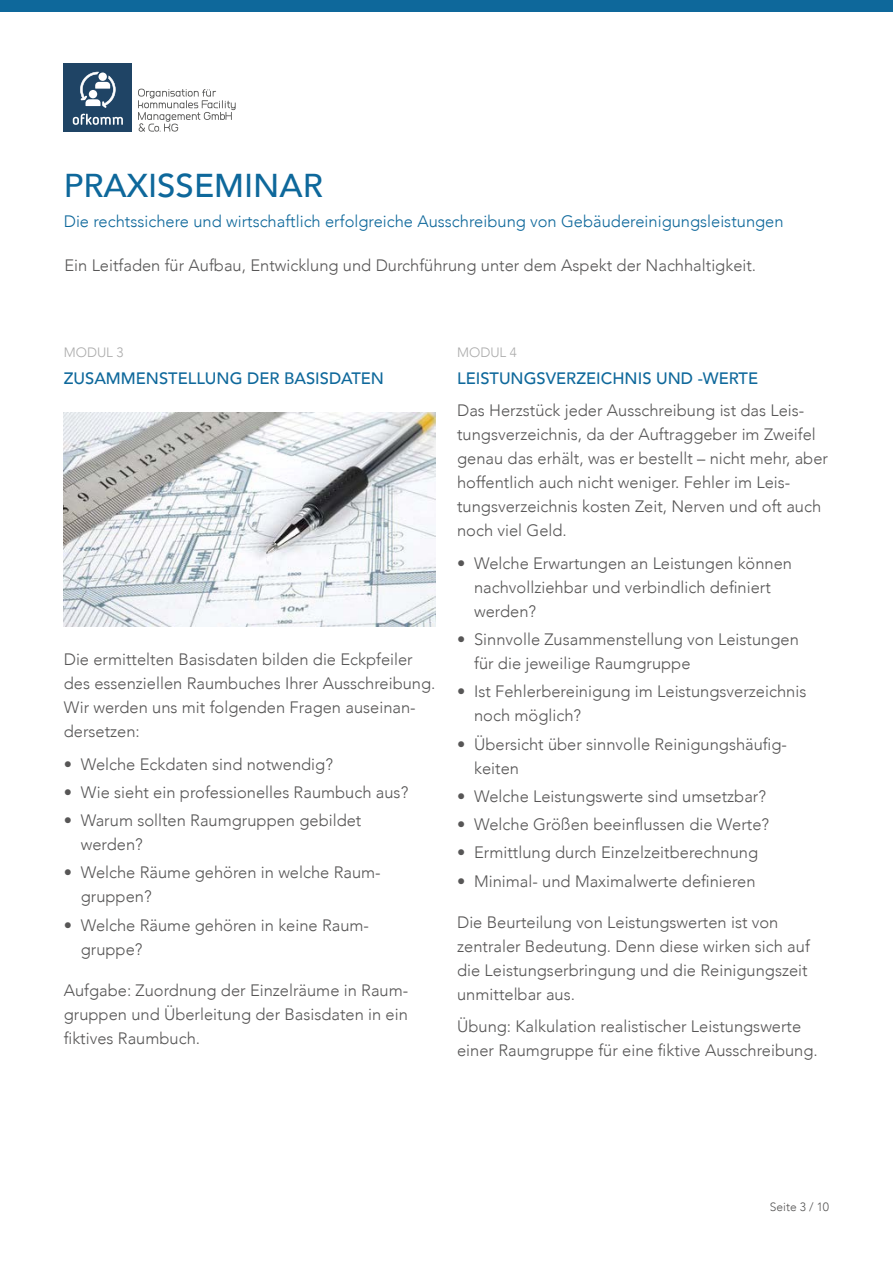
<style>
.page{position:relative;width:893px;height:1263px;background:#fff}
.page>*{position:absolute;margin:0;border:0;box-sizing:border-box;transform-origin:0 0}
.t1{font:500 33px "Avenir";color:#0e689b}
.t2{font:300 16.5px/24px "Avenir";color:#575656}
.t3{font:300 16.5px "Avenir";color:#0e689b}
.t4{font:500 16.5px "Avenir";color:#0e689b}
.t5{font:300 13.5px "Avenir";color:#ababab}
.t6{font:300 12px "Avenir";color:#575656}
</style>
<div class="page">
<div style="left:0;top:0;width:893px;height:11px;background:#0e689b"></div>
<div style="left:64px;top:64px;width:68px;height:68px;background:#1f4465"></div>
<svg style="left:73px;top:114px;width:50px;height:11px"></svg>
<svg style="left:80px;top:72px;width:36px;height:36px"></svg>
<svg style="left:138px;top:89px;width:98px;height:43px"></svg>
<img style="left:64px;top:412px;width:372px;height:215px">
<h1 class="t1" style="left:64px;top:157px;width:261px">PRAXISSEMINAR</h1>
<p class="t3" style="left:64px;top:212px;width:721px">Die rechtssichere und wirtschaftlich erfolgreiche Ausschreibung von Gebäudereinigungsleistungen</p>
<p class="t2" style="left:64px;top:253px;width:693px">Ein Leitfaden für Aufbau, Entwicklung und Durchführung unter dem Aspekt der Nachhaltigkeit.</p>
<p class="t5" style="left:64px;top:344px;width:61px">MODUL 3</p>
<p class="t4" style="left:64px;top:364px;width:322px">ZUSAMMENSTELLUNG DER BASISDATEN</p>
<p class="t2" style="left:64px;top:647px;width:373px">Die ermittelten Basisdaten bilden die Eckpfeiler des essenziellen Raumbuches Ihrer Ausschreibung.<br>Wir werden uns mit folgenden Fragen auseinan&shy;dersetzen:</p>
<p class="t2" style="left:64px;top:752px;width:271px">• Welche Eckdaten sind notwendig?</p>
<p class="t2" style="left:64px;top:780px;width:346px">• Wie sieht ein professionelles Raumbuch aus?</p>
<p class="t2" style="left:81px;top:808px;width:282px;text-indent:-17px">• Warum sollten Raumgruppen gebildet werden?</p>
<p class="t2" style="left:81px;top:861px;width:301px;text-indent:-17px">• Welche Räume gehören in welche Raum&shy;gruppen?</p>
<p class="t2" style="left:81px;top:913px;width:290px;text-indent:-17px">• Welche Räume gehören in keine Raum&shy;gruppe?</p>
<p class="t2" style="left:64px;top:978px;width:346px;text-align:justify">Aufgabe: Zuordnung der Einzelräume in Raum&shy;gruppen und Überleitung der Basisdaten in ein fiktives Raumbuch.</p>
<p class="t5" style="left:457px;top:344px;width:61px">MODUL 4</p>
<p class="t4" style="left:457px;top:364px;width:303px">LEISTUNGSVERZEICHNIS UND -WERTE</p>
<p class="t2" style="left:457px;top:398px;width:372px">Das Herzstück jeder Ausschreibung ist das Leis&shy;tungsverzeichnis, da der Auftraggeber im Zweifel genau das erhält, was er bestellt – nicht mehr, aber hoffentlich auch nicht weniger. Fehler im Leis&shy;tungsverzeichnis kosten Zeit, Nerven und oft auch noch viel Geld.</p>
<p class="t2" style="left:474px;top:551px;width:319px;text-indent:-17px">• Welche Erwartungen an Leistungen können nachvollziehbar und verbindlich definiert werden?</p>
<p class="t2" style="left:474px;top:627px;width:326px;text-indent:-17px">• Sinnvolle Zusammenstellung von Leistungen für die jeweilige Raumgruppe</p>
<p class="t2" style="left:474px;top:680px;width:334px;text-indent:-17px">• Ist Fehlerbereinigung im Leistungsverzeichnis noch möglich?</p>
<p class="t2" style="left:474px;top:732px;width:314px;text-indent:-17px">• Übersicht über sinnvolle Reinigungshäufig&shy;keiten</p>
<p class="t2" style="left:457px;top:784px;width:310px">• Welche Leistungswerte sind umsetzbar?</p>
<p class="t2" style="left:457px;top:812px;width:314px">• Welche Größen beeinflussen die Werte?</p>
<p class="t2" style="left:457px;top:841px;width:302px">• Ermittlung durch Einzelzeitberechnung</p>
<p class="t2" style="left:457px;top:869px;width:300px">• Minimal- und Maximalwerte definieren</p>
<p class="t2" style="left:457px;top:910px;width:354px">Die Beurteilung von Leistungswerten ist von zentraler Bedeutung. Denn diese wirken sich auf die Leistungserbringung und die Reinigungszeit unmittelbar aus.</p>
<p class="t2" style="left:457px;top:1014px;width:362px">Übung: Kalkulation realistischer Leistungswerte einer Raumgruppe für eine fiktive Ausschreibung.</p>
<p class="t6" style="left:770px;top:1200px;width:61px">Seite 3 / 10</p>
</div>
